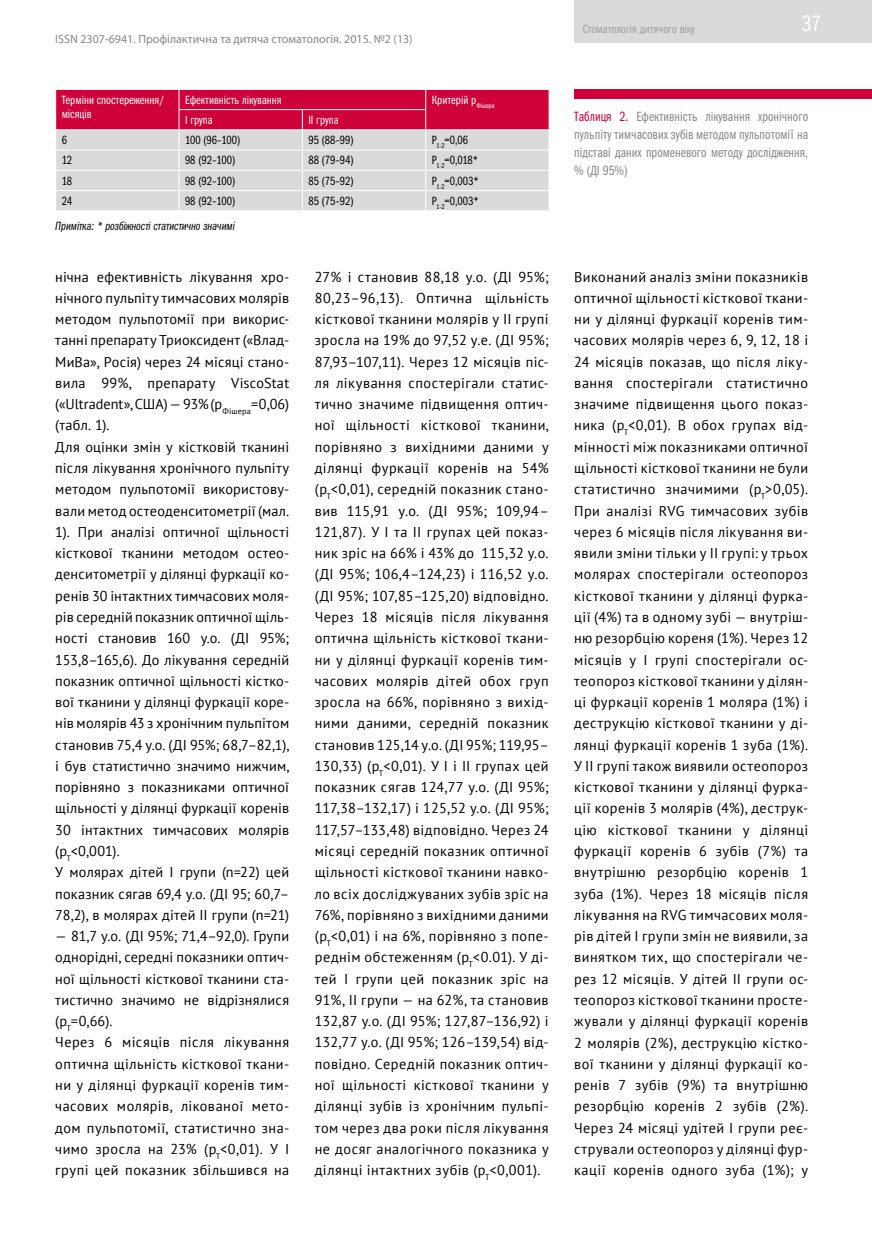
<style>
.page{position:relative;width:872px;height:1234px;background:#fff}
.page>*{position:absolute;margin:0;border:0;box-sizing:border-box;transform-origin:0 0}
.t1{font:22.5px "Franklin Gothic Book Cmp ITC";color:#fff}
.t2{font:14.25px/21.3px "PT Sans";letter-spacing:.015em;color:#000}
.t3{font:13.5px/18px "Franklin Gothic Book Cmp ITC";color:#878786;text-align:justify}
.t4{font:12px "Franklin Gothic Book Cmp ITC";color:#000}
.t5{font:12px/14px "Franklin Gothic Book Cmp ITC";color:#fff}
.t6{font:12px "Myriad Pro";color:#878786}
.t7{font:italic 12px "Franklin Gothic Book Cmp ITC";color:#000}
.t8{font:12px "Franklin Gothic Book Cmp ITC";color:#9c9d9d}
.s1{color:#cf013b}
</style>
<div class="page">
<div style="left:574px;top:0;width:298px;height:43px;background:#dadada"></div>
<svg style="left:55px;top:89px;width:495px;height:121px;background:#d897a9"></svg>
<div style="left:574px;top:89px;width:298px;height:10px;background:#cf013b"></div>
<p class="t6" style="left:55px;top:32px;width:359px">ISSN 2307-6941. Профілактична та дитяча стоматологія. 2015. №2 (13)</p>
<p class="t5" style="left:62px;top:93px;width:104px">Терміни спостереження/ місяців</p>
<p class="t5" style="left:185px;top:93px;width:98px">Ефективність лікування</p>
<p class="t5" style="left:432px;top:93px;width:64px">Критерій p<sub>Фішера</sub></p>
<p class="t5" style="left:185px;top:113px;width:29px">І група</p>
<p class="t5" style="left:308px;top:113px;width:32px">ІІ група</p>
<p class="t4" style="left:62px;top:133px;width:7px">6</p>
<p class="t4" style="left:185px;top:133px;width:57px">100 (96–100)</p>
<p class="t4" style="left:308px;top:133px;width:47px">95 (88–99)</p>
<p class="t4" style="left:432px;top:133px;width:38px">P<sub>1-2</sub>=0,06</p>
<p class="t4" style="left:62px;top:153px;width:12px">12</p>
<p class="t4" style="left:185px;top:153px;width:52px">98 (92–100)</p>
<p class="t4" style="left:308px;top:153px;width:47px">88 (79–94)</p>
<p class="t4" style="left:432px;top:153px;width:48px">P<sub>1-2</sub>=0,018*</p>
<p class="t4" style="left:62px;top:174px;width:12px">18</p>
<p class="t4" style="left:185px;top:174px;width:52px">98 (92–100)</p>
<p class="t4" style="left:308px;top:174px;width:47px">85 (75–92)</p>
<p class="t4" style="left:432px;top:174px;width:48px">P<sub>1-2</sub>=0,003*</p>
<p class="t4" style="left:62px;top:194px;width:12px">24</p>
<p class="t4" style="left:185px;top:194px;width:52px">98 (92–100)</p>
<p class="t4" style="left:308px;top:194px;width:47px">85 (75–92)</p>
<p class="t4" style="left:432px;top:194px;width:48px">P<sub>1-2</sub>=0,003*</p>
<p class="t7" style="left:55px;top:219px;width:181px">Примітка: * розбіжності статистично значимі</p>
<p class="t8" style="left:583px;top:22px;width:114px">Стоматологія дитячого віку</p>
<h1 class="t1" style="left:801px;top:11px;width:21px">37</h1>
<p class="t3" style="left:574px;top:108px;width:235px"><span class="s1">Таблиця 2.</span> Ефективність лікування хронічного пульпіту тимчасових зубів методом пульпотомії на підставі даних променевого методу дослідження, % (ДІ 95%)</p>
<p class="t2" style="left:55px;top:265px;width:235px">нічна ефективність лікування хро&shy;нічного пульпіту тимчасових молярів методом пульпотомії при викорис&shy;танні препарату Триоксидент («Влад-МиВа», Росія) через 24 місяці стано&shy;вила 99%, препарату ViscoStat («Ultradent», США) — 93% (p<sub>Фішера</sub>=0,06) (табл. 1).<br>Для оцінки змін у кістковій тканині після лікування хронічного пульпіту методом пульпотомії використову&shy;вали метод остеоденситометрії (мал.<br>1). При аналізі оптичної щільності кісткової тканини методом остео&shy;денситометрії у ділянці фуркації ко&shy;ренів 30 інтактних тимчасових моля&shy;рів середній показник оптичної щіль&shy;ності становив 160 у.о. (ДІ 95%; 153,8–165,6). До лікування середній показник оптичної щільності кістко&shy;вої тканини у ділянці фуркації коре&shy;нів молярів 43 з хронічним пульпітом становив 75,4 у.о. (ДІ 95%; 68,7–82,1), і був статистично значимо нижчим, порівняно з показниками оптичної щільності у ділянці фуркації коренів 30 інтактних тимчасових молярів (p<sub>T</sub>&lt;0,001).<br>У молярах дітей І групи (n=22) цей показник сягав 69,4 у.о. (ДІ 95; 60,7– 78,2), в молярах дітей ІІ групи (n=21)</p>
<p class="t2" style="left:55px;top:924px;width:235px">— 81,7 у.о. (ДІ 95%; 71,4–92,0). Групи однорідні, середні показники оптич&shy;ної щільності кісткової тканини ста&shy;тистично значимо не відрізнялися (p<sub>T</sub>=0,66).<br>Через 6 місяців після лікування оптична щільність кісткової ткани&shy;ни у ділянці фуркації коренів тим&shy;часових молярів, лікованої мето&shy;дом пульпотомії, статистично зна&shy;чимо зросла на 23% (p<sub>T</sub>&lt;0,01). У І групі цей показник збільшився на</p>
<p class="t2" style="left:315px;top:265px;width:235px;text-align:justify">27% і становив 88,18 у.о. (ДІ 95%; 80,23–96,13). Оптична щільність кісткової тканини молярів у ІІ групі зросла на 19% до 97,52 у.е. (ДІ 95%; 87,93–107,11). Через 12 місяців піс&shy;ля лікування спостерігали статис&shy;тично значиме підвищення оптич&shy;ної щільності кісткової тканини, порівняно з вихідними даними у ділянці фуркації коренів на 54% (p<sub>T</sub>&lt;0,01), середній показник стано&shy;вив 115,91 у.о. (ДІ 95%; 109,94– 121,87). У І та ІІ групах цей показ&shy;ник зріс на 66% і 43% до 115,32 у.о. (ДІ 95%; 106,4–124,23) і 116,52 у.о. (ДІ 95%; 107,85–125,20) відповідно.<br>Через 18 місяців після лікування оптична щільність кісткової ткани&shy;ни у ділянці фуркації коренів тим&shy;часових молярів дітей обох груп зросла на 66%, порівняно з вихід&shy;ними даними, середній показник становив 125,14 у.о. (ДІ 95%; 119,95– 130,33) (p<sub>T</sub>&lt;0,01). У І і ІІ групах цей показник сягав 124,77 у.о. (ДІ 95%; 117,38–132,17) і 125,52 у.о. (ДІ 95%; 117,57–133,48) відповідно. Через 24 місяці середній показник оптичної щільності кісткової тканини навко&shy;ло всіх досліджуваних зубів зріс на 76%, порівняно з вихідними даними (p<sub>T</sub>&lt;0,01) і на 6%, порівняно з попе&shy;реднім обстеженням (p<sub>T</sub>&lt;0.01). У ді&shy;тей І групи цей показник зріс на 91%, ІІ групи — на 62%, та становив 132,87 у.о. (ДІ 95%; 127,87–136,92) і 132,77 у.о. (ДІ 95%; 126–139,54) від&shy;повідно. Середній показник оптич&shy;ної щільності кісткової тканини у ділянці зубів із хронічним пульпі&shy;том через два роки після лікування не досяг аналогічного показника у ділянці інтактних зубів (p<sub>T</sub>&lt;0,001).</p>
<p class="t2" style="left:574px;top:265px;width:235px;text-align:justify">Виконаний аналіз зміни показників оптичної щільності кісткової ткани&shy;ни у ділянці фуркації коренів тим&shy;часових молярів через 6, 9, 12, 18 і 24 місяців показав, що після ліку&shy;вання спостерігали статистично значиме підвищення цього показ&shy;ника (p<sub>T</sub>&lt;0,01). В обох групах від&shy;мінності між показниками оптичної щільності кісткової тканини не були статистично значимими (p<sub>T</sub>&gt;0,05).<br>При аналізі RVG тимчасових зубів через 6 місяців після лікування ви&shy;явили зміни тільки у ІІ групі: у трьох молярах спостерігали остеопороз кісткової тканини у ділянці фурка&shy;ції (4%) та в одному зубі — внутріш&shy;ню резорбцію кореня (1%). Через 12 місяців у І групі спостерігали ос&shy;теопороз кісткової тканини у ділян&shy;ці фуркації коренів 1 моляра (1%) і деструкцію кісткової тканини у ді&shy;лянці фуркації коренів 1 зуба (1%).<br>У ІІ групі також виявили остеопороз кісткової тканини у ділянці фурка&shy;ції коренів 3 молярів (4%), деструк&shy;цію кісткової тканини у ділянці фуркації коренів 6 зубів (7%) та внутрішню резорбцію коренів 1 зуба (1%). Через 18 місяців після лікування на RVG тимчасових моля&shy;рів дітей І групи змін не виявили, за винятком тих, що спостерігали че&shy;рез 12 місяців. У дітей ІІ групи ос&shy;теопороз кісткової тканини просте&shy;жували у ділянці фуркації коренів 2 молярів (2%), деструкцію кістко&shy;вої тканини у ділянці фуркації ко&shy;ренів 7 зубів (9%) та внутрішню резорбцію коренів 2 зубів (2%).<br>Через 24 місяці удітей І групи реє&shy;стрували остеопороз у ділянці фур&shy;кації коренів одного зуба (1%); у</p>
</div>
